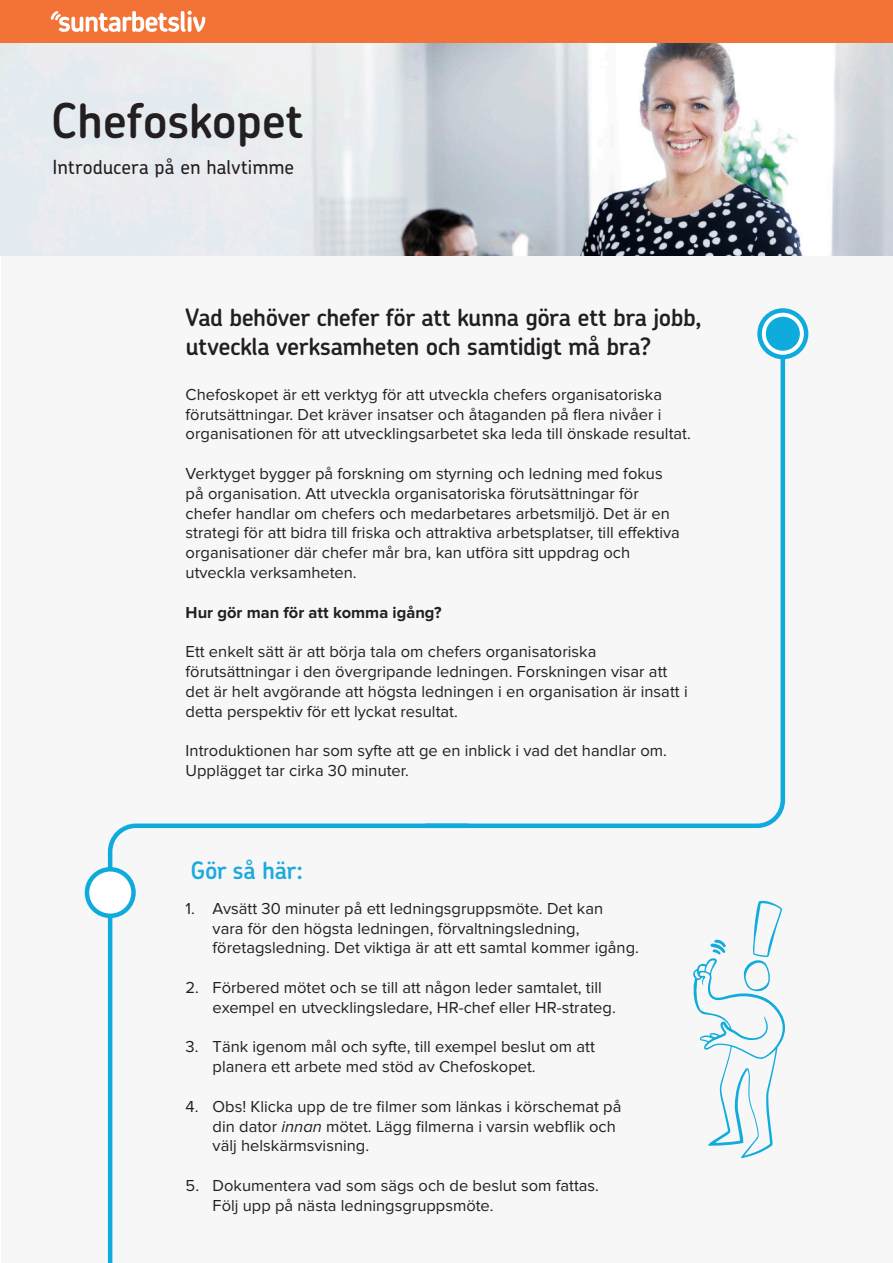
<style>
.page{position:relative;width:893px;height:1263px;background:#fff}
.page>*{position:absolute;margin:0;border:0;box-sizing:border-box;transform-origin:0 0}
.t1{font:600 48px "Chevin Pro";letter-spacing:-.005em;color:#231f20}
.t2{font:600 24px/28.8px "Chevin Pro";letter-spacing:-.02em;color:#231f20}
.t3{font:600 24px "Chevin Pro";letter-spacing:-.02em;color:#1caadd}
.t4{font:500 19.5px "Chevin Pro";color:#231f20}
.t5{font:16.5px/19.8px "Proxima Nova";color:#231f20}
.t6{font:700 16.5px "Proxima Nova";color:#231f20}
.s1{font-style:italic}
</style>
<div class="page">
<div style="left:2px;top:0;width:891px;height:1263px;background:#f7f7f7"></div>
<img style="left:1px;top:43px;width:891px;height:212px">
<div style="left:0;top:0;width:893px;height:43px;background:#f37336"></div>
<svg style="left:51px;top:11px;width:154px;height:21px"></svg>
<svg style="left:472px;top:353px;width:314px;height:476px"></svg>
<svg style="left:107px;top:823px;width:365px;height:440px"></svg>
<div style="left:87px;top:869px;width:47px;height:47px;background:#fff;border-radius:50%"></div>
<div style="left:85px;top:867px;width:51px;height:51px;border:4px solid #0fabdd;border-radius:50%"></div>
<svg style="left:760px;top:310px;width:46px;height:47px"></svg>
<div style="left:757px;top:308px;width:51px;height:51px;border:4px solid #0fabdd;border-radius:50%"></div>
<div style="left:766px;top:317px;width:34px;height:34px;background:#0fabdd;border-radius:50%"></div>
<svg style="left:693px;top:901px;width:92px;height:257px"></svg>
<p class="t1" style="left:51px;top:89px;width:254px">Chefoskopet</p>
<p class="t4" style="left:53px;top:154px;width:243px">Introducera på en halvtimme</p>
<p class="t2" style="left:186px;top:303px;width:518px">Vad behöver chefer för att kunna göra ett bra jobb, utveckla verksamheten och samtidigt må bra?</p>
<p class="t5" style="left:186px;top:385px;width:507px">Chefoskopet är ett verktyg för att utveckla chefers organisatoriska förutsättningar. Det kräver insatser och åtaganden på flera nivåer i organisationen för att utvecklingsarbetet ska leda till önskade resultat.</p>
<p class="t5" style="left:186px;top:464px;width:496px">Verktyget bygger på forskning om styrning och ledning med fokus på organisation. Att utveckla organisatoriska förutsättningar för chefer handlar om chefers och medarbetares arbetsmiljö. Det är en strategi för att bidra till friska och attraktiva arbetsplatser, till effektiva organisationer där chefer mår bra, kan utföra sitt uppdrag och utveckla verksamheten.</p>
<p class="t6" style="left:186px;top:603px;width:257px">Hur gör man för att komma igång?</p>
<p class="t5" style="left:186px;top:642px;width:504px">Ett enkelt sätt är att börja tala om chefers organisatoriska förutsättningar i den övergripande ledningen. Forskningen visar att det är helt avgörande att högsta ledningen i en organisation är insatt i detta perspektiv för ett lyckat resultat.</p>
<p class="t5" style="left:186px;top:741px;width:483px">Introduktionen har som syfte att ge en inblick i vad det handlar om.<br>Upplägget tar cirka 30 minuter.</p>
<p class="t3" style="left:190px;top:854px;width:114px">Gör så här:</p>
<p class="t5" style="left:213px;top:899px;width:428px;text-indent:-27px">1. Avsätt 30 minuter på ett ledningsgruppsmöte. Det kan<br>vara för den högsta ledningen, förvaltningsledning, företagsledning. Det viktiga är att ett samtal kommer igång.</p>
<p class="t5" style="left:213px;top:978px;width:405px;text-indent:-27px">2. Förbered mötet och se till att någon leder samtalet, till exempel en utvecklingsledare, HR-chef eller HR-strateg.</p>
<p class="t5" style="left:213px;top:1037px;width:384px;text-indent:-27px">3. Tänk igenom mål och syfte, till exempel beslut om att planera ett arbete med stöd av Chefoskopet.</p>
<p class="t5" style="left:213px;top:1097px;width:410px;text-indent:-27px">4. Obs! Klicka upp de tre filmer som länkas i körschemat på din dator <span class="s1">innan</span> mötet. Lägg filmerna i varsin webflik och välj helskärmsvisning.</p>
<p class="t5" style="left:213px;top:1176px;width:388px;text-indent:-27px">5. Dokumentera vad som sägs och de beslut som fattas.<br>Följ upp på nästa ledningsgruppsmöte.</p>
</div>
